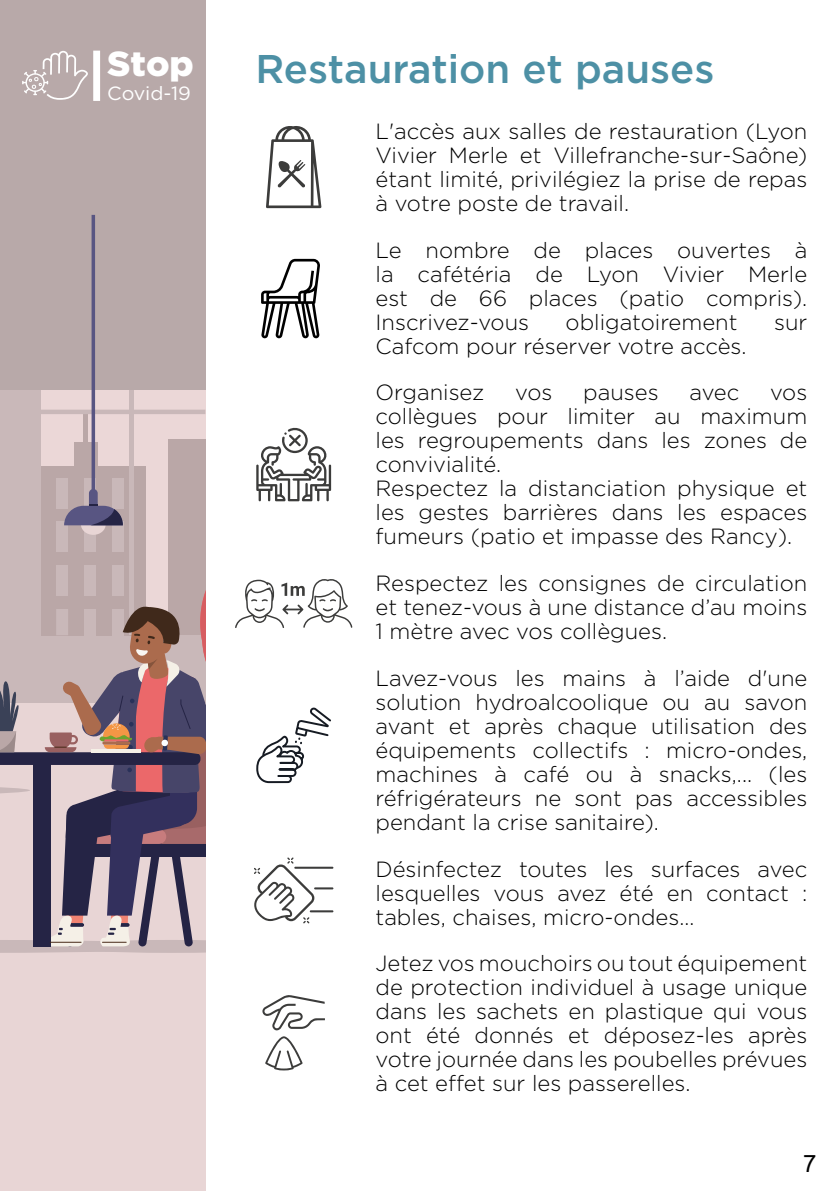
<style>
.page{position:relative;width:840px;height:1191px;background:#fff}
.page>*{position:absolute;margin:0;border:0;box-sizing:border-box;transform-origin:0 0}
.t1{font:500 40px "Gotham";color:#4d90a5}
.t2{font:900 34.8px "Gotham";color:#fff}
.t3{font:24px "Arial";color:#000}
.t4{font:300 22px/24px "Gotham";color:#000;text-align:justify}
.t5{font:19.2px "Gotham";color:#fff}
</style>
<div class="page">
<div style="left:0;top:524px;width:205px;height:667px;background:#e8d5d5"></div>
<div style="left:0;top:213px;width:205px;height:489px;background:#c9b8b9"></div>
<div style="left:41px;top:372px;width:164px;height:263px;background:#ebd7d7"></div>
<div style="left:41px;top:466px;width:105px;height:169px;background:#baa7a7"></div>
<div style="left:168px;top:439px;width:37px;height:196px;background:#baa7a7"></div>
<div style="left:74px;top:442px;width:23px;height:63px;background:#baa7a7"></div>
<div style="left:83px;top:414px;width:5px;height:50px;background:#baa7a7"></div>
<div style="left:56px;top:478px;width:12px;height:30px;background:#c9b8b9"></div>
<div style="left:84px;top:478px;width:12px;height:30px;background:#c9b8b9"></div>
<div style="left:112px;top:478px;width:12px;height:30px;background:#c9b8b9"></div>
<div style="left:56px;top:522px;width:12px;height:30px;background:#c9b8b9"></div>
<div style="left:84px;top:522px;width:12px;height:30px;background:#c9b8b9"></div>
<div style="left:112px;top:522px;width:12px;height:30px;background:#c9b8b9"></div>
<div style="left:40px;top:409px;width:165px;height:5px;background:#c9b8b9"></div>
<hr style="left:129px;top:372px;width:4px;height:263px;background:#c9b8b9">
<div style="left:0;top:0;width:205px;height:389px;background:#b8a9a9"></div>
<svg style="left:81px;top:514px;width:25px;height:21px"></svg>
<svg style="left:91px;top:215px;width:4px;height:274px"></svg>
<svg style="left:64px;top:489px;width:59px;height:36px"></svg>
<svg style="left:0;top:546px;width:205px;height:407px"></svg>
<svg style="left:22px;top:51px;width:66px;height:49px"></svg>
<div style="left:93px;top:51px;width:7px;height:50px;background:#fff"></div>
<svg style="left:256px;top:707px;width:75px;height:77px"></svg>
<svg style="left:235px;top:579px;width:117px;height:49px"></svg>
<svg style="left:265px;top:1036px;width:37px;height:34px"></svg>
<svg style="left:262px;top:995px;width:63px;height:35px"></svg>
<svg style="left:254px;top:857px;width:79px;height:66px"></svg>
<hr style="left:309px;top:910px;width:24px;height:2px;background:#3c3c3b">
<svg style="left:256px;top:427px;width:75px;height:74px"></svg>
<svg style="left:266px;top:126px;width:55px;height:82px"></svg>
<svg style="left:261px;top:259px;width:59px;height:80px"></svg>
<h2 class="t2" style="left:107px;top:39px;width:88px">Stop</h2>
<p class="t5" style="left:107px;top:81px;width:85px">Covid-19</p>
<h1 class="t1" style="left:255px;top:42px;width:460px">Restauration et pauses</h1>
<p class="t4" style="left:375px;top:118px;width:433px">L'accès aux salles de restauration (Lyon Vivier Merle et Villefranche-sur-Saône) étant limité, privilégiez la prise de repas à votre poste de travail.</p>
<p class="t4" style="left:375px;top:237px;width:433px">Le nombre de places ouvertes à la cafétéria de Lyon Vivier Merle est de 66 places (patio compris).<br>Inscrivez-vous</p>
<p class="t4" style="left:565px;top:309px;width:173px">obligatoirement</p>
<p class="t4" style="left:773px;top:309px;width:35px">sur</p>
<p class="t4" style="left:375px;top:322px;width:372px;line-height:46.6px">Cafcom pour réserver votre accès.<br>Organisez</p>
<p class="t4" style="left:375px;top:380px;width:433px;text-align:left;text-indent:394px">vos collègues pour limiter au maximum les regroupements dans les zones de convivialité.<br>Respectez la distanciation physique et les gestes barrières dans les espaces fumeurs (patio et impasse des Rancy).</p>
<p class="t4" style="left:375px;top:570px;width:433px">Respectez les consignes de circulation et tenez-vous à une distance d’au moins 1 mètre avec vos collègues.</p>
<p class="t4" style="left:375px;top:665px;width:433px">Lavez-vous les mains à l’aide d'une solution hydroalcoolique ou au savon avant et après chaque utilisation des équipements collectifs : micro-ondes, machines à café ou à snacks,... (les réfrigérateurs ne sont pas accessibles pendant la crise sanitaire).</p>
<p class="t4" style="left:375px;top:856px;width:433px">Désinfectez toutes les surfaces avec lesquelles vous avez été en contact : tables, chaises, micro-ondes…</p>
<p class="t4" style="left:375px;top:951px;width:433px">Jetez vos mouchoirs ou tout équipement de protection individuel à usage unique dans les sachets en plastique qui vous ont été donnés et déposez-les après votre journée dans les poubelles prévues à cet effet sur les passerelles.</p>
<p class="t4" style="left:515px;top:380px;width:39px">vos</p>
<p class="t4" style="left:583px;top:380px;width:77px">pauses</p>
<p class="t4" style="left:689px;top:380px;width:51px">avec</p>
<p class="t3" style="left:802px;top:1147px;width:15px">7</p>
</div>
